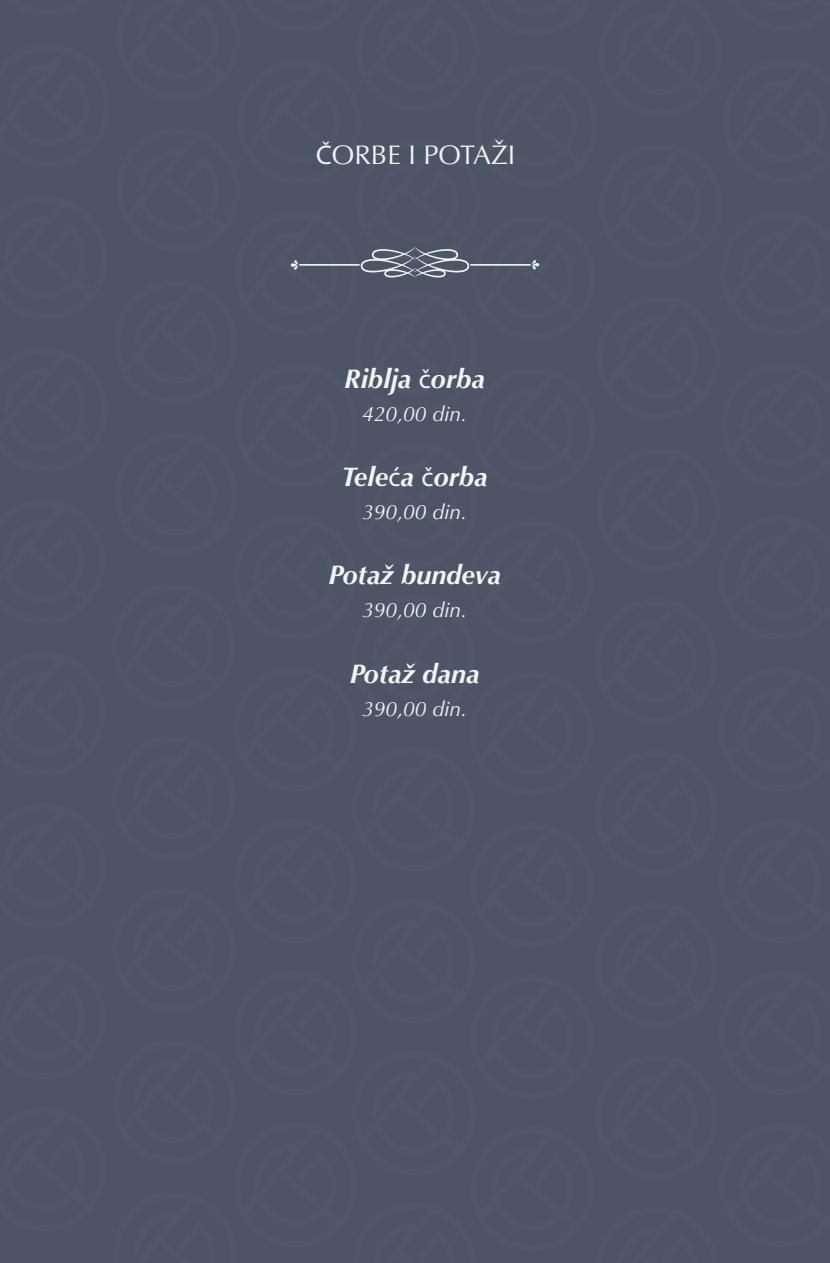
<style>
.page{position:relative;width:830px;height:1263px;background:#fff}
.page>*{position:absolute;margin:0;border:0;box-sizing:border-box;transform-origin:0 0}
.t1{font:italic 700 27px "Optima";color:#f2f3f4}
.t2{font:27px "Optima";color:#f2f3f4}
.t3{font:italic 21px "Optima";color:#f2f3f4}
.s1{font-family:"Myriad Pro"}
.s2{font-family:"Myriad Pro";font-weight:400;font-style:normal}
</style>
<div class="page">
<div style="left:0;top:0;width:829px;height:1263px;background:#4d5466"></div>
<p class="t2" style="left:316px;top:139px;width:200px"><span class="s1">Č</span>ORBE I POTAŽI</p>
<p class="t1" style="left:344px;top:363px;width:142px">Riblja <span class="s2">č</span>orba</p>
<p class="t3" style="left:362px;top:402px;width:106px">420,00 din.</p>
<p class="t1" style="left:341px;top:461px;width:148px">Tele<span class="s2">ć</span>a <span class="s2">č</span>orba</p>
<p class="t3" style="left:362px;top:499px;width:106px">390,00 din.</p>
<p class="t1" style="left:328px;top:559px;width:174px">Potaž bundeva</p>
<p class="t3" style="left:362px;top:598px;width:106px">390,00 din.</p>
<p class="t1" style="left:349px;top:657px;width:131px">Potaž dana</p>
<p class="t3" style="left:362px;top:696px;width:106px">390,00 din.</p>
</div>
